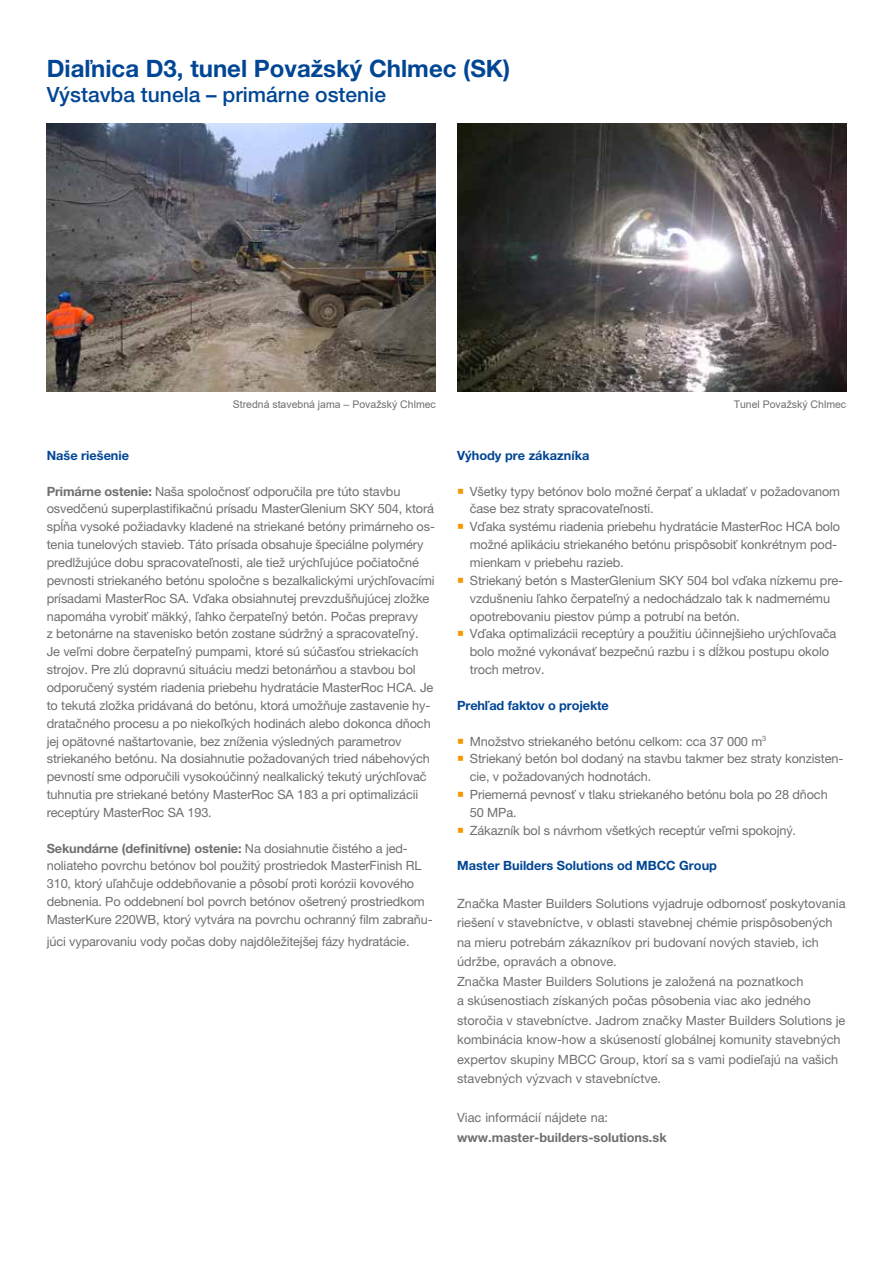
<style>
.page{position:relative;width:893px;height:1263px;background:#fff}
.page>*{position:absolute;margin:0;border:0;box-sizing:border-box;transform-origin:0 0}
.t1{font:700 24px "Helvetica Neue CE";color:#014694}
.t2{font:500 21px "Helvetica Neue CE";color:#014694}
.t3{font:12.75px/17.9px "Helvetica Neue LT Pro";letter-spacing:-.01em;color:#706f6f}
.t4{font:700 12.75px "Helvetica Neue LT Pro";color:#014694}
.t5{font:700 12.75px "Helvetica Neue LT Pro";color:#706f6f}
.t6{font:10.5px "Arial";color:#706f6f}
.s1{font-weight:700}
.s2{color:#f49800}
</style>
<div class="page">
<img style="left:457px;top:123px;width:389px;height:268px">
<img style="left:47px;top:123px;width:389px;height:268px">
<h1 class="t1" style="left:47px;top:55px;width:465px">Diaľnica D3, tunel Považský Chlmec (SK)</h1>
<h2 class="t2" style="left:47px;top:83px;width:341px">Výstavba tunela – primárne ostenie</h2>
<p class="t6" style="left:233px;top:397px;width:205px">Stredná stavebná jama – Považský Chlmec</p>
<p class="t6" style="left:734px;top:397px;width:114px">Tunel Považský Chlmec</p>
<p class="t4" style="left:47px;top:447px;width:84px">Naše riešenie</p>
<p class="t3" style="left:47px;top:482px;width:390px"><span class="s1">Primárne ostenie:</span> Naša spoločnosť odporučila pre túto stavbu osvedčenú superplastifikačnú prísadu MasterGlenium SKY 504, ktorá spĺňa vysoké požiadavky kladené na striekané betóny primárneho os&shy;tenia tunelových stavieb. Táto prísada obsahuje špeciálne polyméry predlžujúce dobu spracovateľnosti, ale tiež urýchľujúce počiatočné pevnosti striekaného betónu spoločne s bezalkalickými urýchľovacími prísadami MasterRoc SA. Vďaka obsiahnutej prevzdušňujúcej zložke napomáha vyrobiť mäkký, ľahko čerpateľný betón. Počas prepravy<br>z betonárne na stavenisko betón zostane súdržný a spracovateľný.<br>Je veľmi dobre čerpateľný pumpami, ktoré sú súčasťou striekacích strojov. Pre zlú dopravnú situáciu medzi betonárňou a stavbou bol odporučený systém riadenia priebehu hydratácie MasterRoc HCA. Je to tekutá zložka pridávaná do betónu, ktorá umožňuje zastavenie hy&shy;dratačného procesu a po niekoľkých hodinách alebo dokonca dňoch jej opätovné naštartovanie, bez zníženia výsledných parametrov striekaného betónu. Na dosiahnutie požadovaných tried nábehových pevností sme odporučili vysokoúčinný nealkalický tekutý urýchľovač tuhnutia pre striekané betóny MasterRoc SA 183 a pri optimalizácii receptúry MasterRoc SA 193.</p>
<p class="t3" style="left:47px;top:839px;width:387px"><span class="s1">Sekundárne (definitívne) ostenie:</span> Na dosiahnutie čistého a jed&shy;noliateho povrchu betónov bol použitý prostriedok MasterFinish RL 310, ktorý uľahčuje oddebňovanie a pôsobí proti korózii kovového debnenia. Po oddebnení bol povrch betónov ošetrený prostriedkom MasterKure 220WB, ktorý vytvára na povrchu ochranný film zabraňu-</p>
<p class="t3" style="left:47px;top:932px;width:364px">júci vyparovaniu vody počas doby najdôležitejšej fázy hydratácie.</p>
<p class="t4" style="left:457px;top:447px;width:134px">Výhody pre zákazníka</p>
<p class="t3" style="left:470px;top:482px;width:372px;text-indent:-13px"><span class="s2">○</span> Všetky typy betónov bolo možné čerpať a ukladať v požadovanom čase bez straty spracovateľnosti.</p>
<p class="t3" style="left:470px;top:518px;width:372px;text-indent:-13px"><span class="s2">○</span> Vďaka systému riadenia priebehu hydratácie MasterRoc HCA bolo možné aplikáciu striekaného betónu prispôsobiť konkrétnym pod&shy;mienkam v priebehu razieb.</p>
<p class="t3" style="left:470px;top:571px;width:375px;text-indent:-13px"><span class="s2">○</span> Striekaný betón s MasterGlenium SKY 504 bol vďaka nízkemu pre&shy;vzdušneniu ľahko čerpateľný a nedochádzalo tak k nadmernému opotrebovaniu piestov púmp a potrubí na betón.</p>
<p class="t3" style="left:470px;top:625px;width:368px;text-indent:-13px"><span class="s2">○</span> Vďaka optimalizácii receptúry a použitiu účinnejšieho urýchľovača bolo možné vykonávať bezpečnú razbu i s dĺžkou postupu okolo troch metrov.</p>
<p class="t4" style="left:457px;top:697px;width:153px">Prehľad faktov o projekte</p>
<p class="t3" style="left:457px;top:732px;width:311px"><span class="s2">○</span> Množstvo striekaného betónu celkom: cca 37 000 m<sup>3</sup></p>
<p class="t3" style="left:470px;top:750px;width:375px;text-indent:-13px"><span class="s2">○</span> Striekaný betón bol dodaný na stavbu takmer bez straty konzisten&shy;cie, v požadovaných hodnotách.</p>
<p class="t3" style="left:470px;top:785px;width:359px;text-indent:-13px"><span class="s2">○</span> Priemerná pevnosť v tlaku striekaného betónu bola po 28 dňoch<br>50 MPa.</p>
<p class="t3" style="left:457px;top:821px;width:341px"><span class="s2">○</span> Zákazník bol s návrhom všetkých receptúr veľmi spokojný.</p>
<p class="t4" style="left:457px;top:858px;width:261px">Master Builders Solutions od MBCC Group</p>
<p class="t3" style="left:457px;top:893px;width:390px;line-height:19.5px">Značka Master Builders Solutions vyjadruje odbornosť poskytovania riešení v stavebníctve, v oblasti stavebnej chémie prispôsobených na mieru potrebám zákazníkov pri budovaní nových stavieb, ich údržbe, opravách a obnove.<br>Značka Master Builders Solutions je založená na poznatkoch<br>a skúsenostiach získaných počas pôsobenia viac ako jedného storočia v stavebníctve. Jadrom značky Master Builders Solutions je kombinácia know-how a skúseností globálnej komunity stavebných expertov skupiny MBCC Group, ktorí sa s vami podieľajú na vašich stavebných výzvach v stavebníctve.</p>
<p class="t3" style="left:457px;top:1109px;width:153px">Viac informácií nájdete na:</p>
<p class="t5" style="left:457px;top:1129px;width:211px">www.master-builders-solutions.sk</p>
</div>
